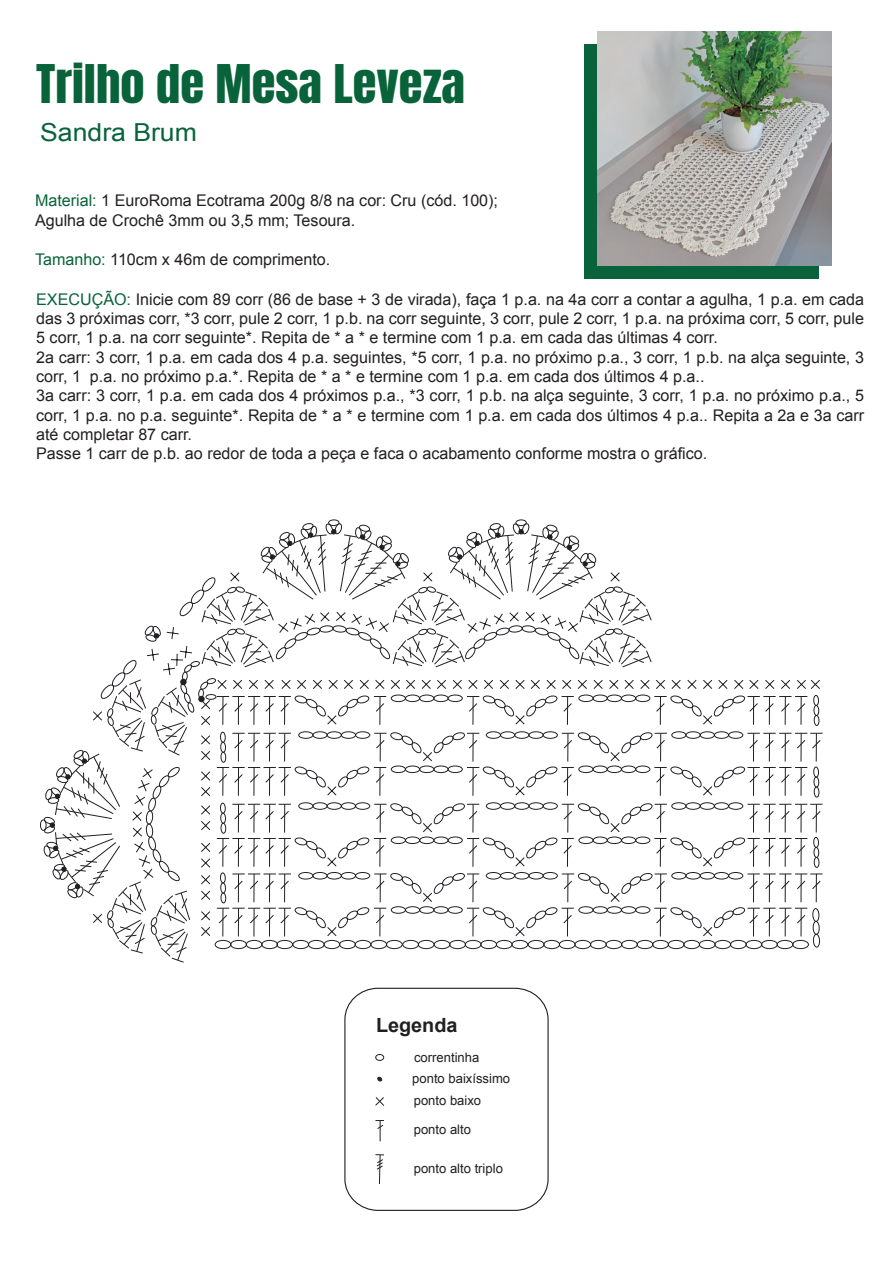
<style>
.page{position:relative;width:893px;height:1263px;background:#fff}
.page>*{position:absolute;margin:0;border:0;box-sizing:border-box;transform-origin:0 0}
.t1{font:45.3px "Anton";color:#09633a;scale:1.07 1}
.t2{font:24.75px "Arial";color:#09633a;scale:1.07 1}
.t3{font:700 19.5px "Arial";color:#231f20}
.t4{font:16.05px/19.4px "Arial";color:#231f20}
.t5{font:13.05px "Arial";color:#231f20}
.s1{color:#09633a}
</style>
<div class="page">
<div style="left:584px;top:44px;width:235px;height:235px;background:#09633a"></div>
<div style="left:328px;top:519px;width:11px;height:7px;border:1px solid #222026;border-radius:50%"></div>
<div style="left:515px;top:519px;width:12px;height:7px;border:1px solid #222026;border-radius:50%"></div>
<div style="left:40px;top:819px;width:7px;height:12px;border:1px solid #222026;border-radius:50%"></div>
<svg style="left:43px;top:522px;width:780px;height:441px"></svg>
<svg style="left:375px;top:1097px;width:10px;height:9px"></svg>
<svg style="left:375px;top:1120px;width:9px;height:21px"></svg>
<div style="left:375px;top:1054px;width:9px;height:7px;border:1px solid #231f20;border-radius:50%"></div>
<svg style="left:377px;top:1076px;width:5px;height:6px"></svg>
<div style="left:344px;top:988px;width:205px;height:223px;border:1px solid #231f20;border-radius:32px"></div>
<svg style="left:375px;top:1154px;width:9px;height:30px"></svg>
<img style="left:597px;top:31px;width:235px;height:235px">
<h1 class="t1" style="left:36px;top:61px;width:402px">Trilho de Mesa Leveza</h1>
<h2 class="t2" style="left:40px;top:116px;width:148px">Sandra Brum</h2>
<p class="t4" style="left:35px;top:191px;width:465px"><span class="s1">Material:</span> 1 EuroRoma Ecotrama 200g 8/8 na cor: Cru (cód. 100);<br>Agulha de Crochê 3mm ou 3,5 mm; Tesoura.</p>
<p class="t4" style="left:35px;top:250px;width:297px"><span class="s1">Tamanho:</span> 110cm x 46m de comprimento.</p>
<p class="t4" style="left:36px;top:290px;width:830px"><span class="s1">EXECUÇÃO:</span> Inicie com 89 corr (86 de base + 3 de virada), faça 1 p.a. na 4a corr a contar a agulha, 1 p.a. em cada das 3 próximas corr, *3 corr, pule 2 corr, 1 p.b. na corr seguinte, 3 corr, pule 2 corr, 1 p.a. na próxima corr, 5 corr, pule 5 corr, 1 p.a. na corr seguinte*. Repita de * a * e termine com 1 p.a. em cada das últimas 4 corr.<br>2a carr: 3 corr, 1 p.a. em cada dos 4 p.a. seguintes, *5 corr, 1 p.a. no próximo p.a., 3 corr, 1 p.b. na alça seguinte, 3 corr, 1 p.a. no próximo p.a.*. Repita de * a * e termine com 1 p.a. em cada dos últimos 4 p.a..<br>3a carr: 3 corr, 1 p.a. em cada dos 4 próximos p.a., *3 corr, 1 p.b. na alça seguinte, 3 corr, 1 p.a. no próximo p.a., 5 corr, 1 p.a. no p.a. seguinte*. Repita de * a * e termine com 1 p.a. em cada dos últimos 4 p.a.. Repita a 2a e 3a carr até completar 87 carr.<br>Passe 1 carr de p.b. ao redor de toda a peça e faca o acabamento conforme mostra o gráfico.</p>
<p class="t3" style="left:376px;top:1012px;width:83px">Legenda</p>
<p class="t5" style="left:412px;top:1069px;width:99px">ponto baixíssimo</p>
<p class="t5" style="left:414px;top:1049px;width:67px">correntinha</p>
<p class="t5" style="left:414px;top:1092px;width:69px">ponto baixo</p>
<p class="t5" style="left:414px;top:1121px;width:59px">ponto alto</p>
<p class="t5" style="left:414px;top:1159px;width:91px">ponto alto triplo</p>
</div>
